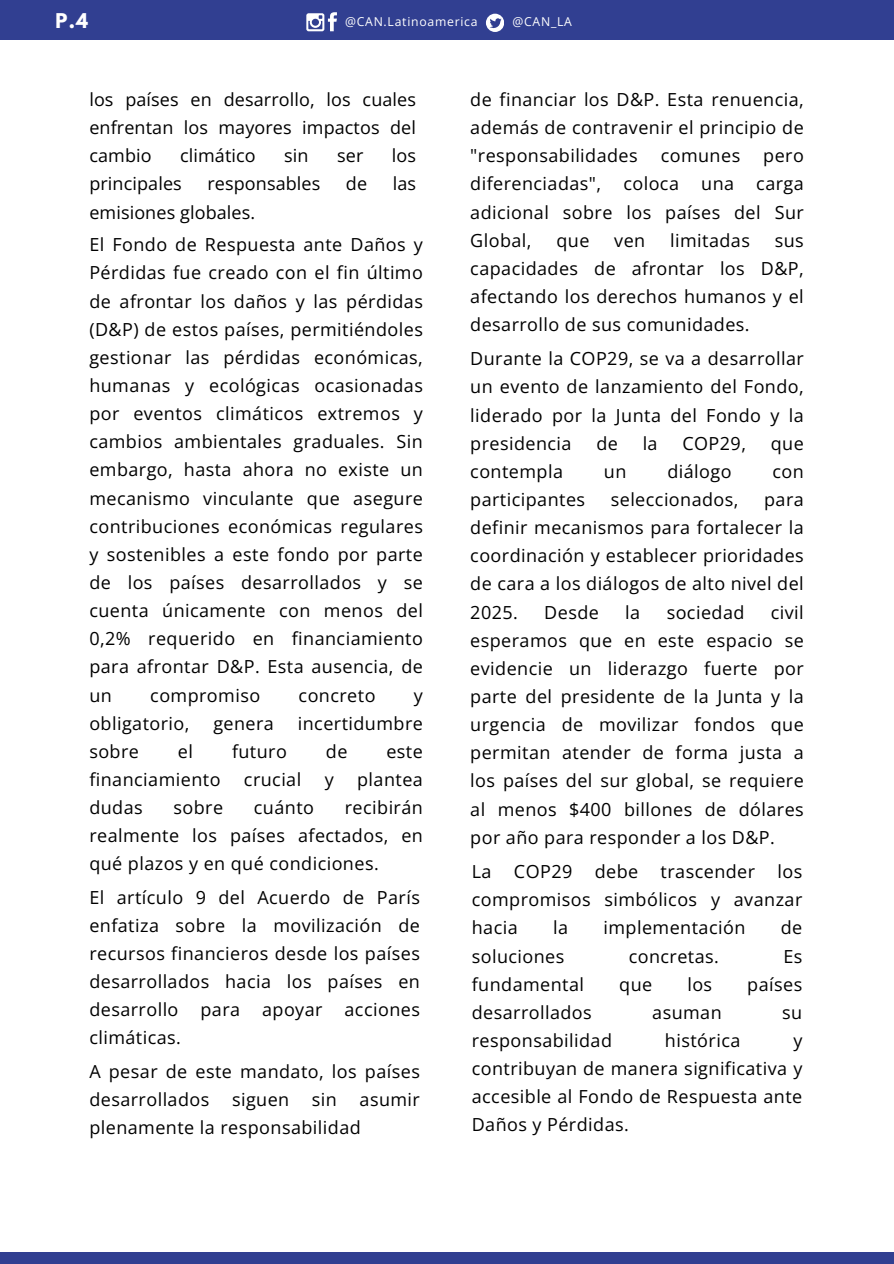
<style>
.page{position:relative;width:894px;height:1264px;background:#fff}
.page>*{position:absolute;margin:0;border:0;box-sizing:border-box;transform-origin:0 0}
.t1{font:18px/28.2px "Open Sans";letter-spacing:.025em;color:#000;text-align:justify}
.t2{font:18px "Open Sans";letter-spacing:.005em;color:#000}
.t3{font:700 18px "League Spartan";color:#fff}
.t4{font:12.3px "Open Sans";letter-spacing:.06em;color:#fff}
</style>
<div class="page">
<div style="left:0;top:0;width:893px;height:39px;background:#313f91"></div>
<div style="left:0;top:1252px;width:893px;height:11px;background:#313f91"></div>
<svg style="left:306px;top:12px;width:31px;height:19px"></svg>
<svg style="left:486px;top:14px;width:18px;height:18px"></svg>
<p class="t3" style="left:56px;top:12px;width:34px">P.4</p>
<p class="t4" style="left:345px;top:13px;width:134px">@CAN.Latinoamerica</p>
<p class="t4" style="left:512px;top:13px;width:61px">@CAN_LA</p>
<h3 class="t1" style="left:89px;top:85px;width:328px">los países en desarrollo, los cuales enfrentan los mayores impactos del cambio</h3>
<h3 class="t2" style="left:180px;top:143px;width:77px">climático</h3>
<h3 class="t1" style="left:284px;top:141px;width:26px">sin</h3>
<h3 class="t1" style="left:337px;top:141px;width:28px">ser</h3>
<h3 class="t1" style="left:392px;top:141px;width:26px">los</h3>
<h3 class="t2" style="left:89px;top:171px;width:94px">principales</h3>
<h3 class="t2" style="left:207px;top:171px;width:114px">responsables</h3>
<h3 class="t1" style="left:346px;top:169px;width:23px">de</h3>
<h3 class="t1" style="left:392px;top:169px;width:25px">las</h3>
<h3 class="t2" style="left:89px;top:199px;width:167px">emisiones globales.</h3>
<h1 class="t1" style="left:89px;top:230px;width:335px">El Fondo de Respuesta ante Daños y Pérdidas fue creado con el fin último de afrontar los daños y las pérdidas (D&amp;P) de estos países, permitiéndoles gestionar las pérdidas económicas, humanas y ecológicas ocasionadas por eventos climáticos extremos y cambios ambientales graduales. Sin embargo, hasta ahora no existe un mecanismo vinculante que asegure contribuciones económicas regulares y sostenibles a este fondo por parte de los países desarrollados y se cuenta únicamente con menos del 0,2% requerido en financiamiento para afrontar D&amp;P. Esta ausencia, de un</h1>
<h1 class="t1" style="left:150px;top:680px;width:111px">compromiso</h1>
<h1 class="t1" style="left:298px;top:680px;width:78px">concreto</h1>
<h1 class="t1" style="left:414px;top:680px;width:10px">y</h1>
<h1 class="t1" style="left:89px;top:708px;width:102px">obligatorio,</h1>
<h1 class="t1" style="left:213px;top:708px;width:62px">genera</h1>
<h1 class="t1" style="left:298px;top:708px;width:126px">incertidumbre</h1>
<h1 class="t1" style="left:89px;top:736px;width:51px">sobre</h1>
<h1 class="t1" style="left:178px;top:736px;width:17px">el</h1>
<h1 class="t1" style="left:232px;top:736px;width:56px">futuro</h1>
<h1 class="t1" style="left:326px;top:736px;width:23px">de</h1>
<h1 class="t1" style="left:386px;top:736px;width:38px">este</h1>
<h1 class="t1" style="left:89px;top:764px;width:133px">financiamiento</h1>
<h1 class="t1" style="left:244px;top:764px;width:59px">crucial</h1>
<h1 class="t1" style="left:324px;top:764px;width:10px">y</h1>
<h1 class="t1" style="left:357px;top:764px;width:67px">plantea</h1>
<h1 class="t1" style="left:89px;top:793px;width:55px">dudas</h1>
<h1 class="t1" style="left:173px;top:793px;width:51px">sobre</h1>
<h1 class="t1" style="left:254px;top:793px;width:62px">cuánto</h1>
<h1 class="t1" style="left:89px;top:793px;width:335px;text-indent:255px">recibirán realmente los países afectados, en qué plazos y en qué condiciones.</h1>
<p class="t1" style="left:89px;top:882px;width:332px">El artículo 9 del Acuerdo de París enfatiza sobre la movilización de recursos financieros desde los países desarrollados hacia los países en desarrollo para apoyar acciones climáticas.</p>
<h2 class="t1" style="left:89px;top:1056px;width:332px">A pesar de este mandato, los países desarrollados</h2>
<h2 class="t1" style="left:89px;top:1084px;width:332px;text-indent:270px">asumir plenamente la responsabilidad</h2>
<h2 class="t1" style="left:232px;top:1084px;width:59px">siguen</h2>
<h2 class="t1" style="left:312px;top:1084px;width:27px">sin</h2>
<h2 class="t1" style="left:470px;top:85px;width:335px">de financiar los D&amp;P. Esta renuencia, además de contravenir el principio de "responsabilidades</h2>
<h2 class="t1" style="left:470px;top:141px;width:335px;text-indent:293px">pero diferenciadas", coloca una carga adicional sobre los países del Sur Global,</h2>
<h2 class="t1" style="left:660px;top:141px;width:81px">comunes</h2>
<h2 class="t1" style="left:556px;top:225px;width:35px">que</h2>
<h2 class="t1" style="left:614px;top:225px;width:32px">ven</h2>
<h2 class="t1" style="left:670px;top:225px;width:81px">limitadas</h2>
<h2 class="t1" style="left:470px;top:225px;width:335px;text-indent:304px">sus capacidades de afrontar los D&amp;P, afectando los derechos humanos y el desarrollo de sus comunidades.</h2>
<h2 class="t1" style="left:470px;top:344px;width:335px">Durante la COP29, se va a desarrollar un evento de lanzamiento del Fondo, liderado por la Junta del Fondo y la presidencia</h2>
<h2 class="t1" style="left:596px;top:428px;width:23px">de</h2>
<h2 class="t1" style="left:642px;top:428px;width:16px">la</h2>
<h2 class="t1" style="left:682px;top:428px;width:65px">COP29,</h2>
<h2 class="t1" style="left:770px;top:428px;width:35px">que</h2>
<h2 class="t1" style="left:470px;top:457px;width:94px">contempla</h2>
<h2 class="t1" style="left:603px;top:457px;width:24px">un</h2>
<h2 class="t1" style="left:667px;top:457px;width:66px">diálogo</h2>
<h2 class="t1" style="left:772px;top:457px;width:33px">con</h2>
<h2 class="t1" style="left:470px;top:485px;width:116px">participantes</h2>
<h2 class="t1" style="left:610px;top:485px;width:129px">seleccionados,</h2>
<h2 class="t1" style="left:470px;top:485px;width:335px;text-indent:294px">para definir mecanismos para fortalecer la coordinación y establecer prioridades de cara a los diálogos de alto nivel del 2025.</h2>
<h2 class="t1" style="left:470px;top:597px;width:335px;text-indent:300px">civil esperamos que en este espacio se evidencie un liderazgo fuerte por parte del presidente de la Junta y la urgencia de movilizar fondos que permitan atender de forma justa a los países del sur global, se requiere al menos $400 billones de dólares por año para responder a los D&amp;P.</h2>
<h2 class="t1" style="left:471px;top:857px;width:332px">La COP29 debe trascender los compromisos simbólicos y avanzar hacia</h2>
<h2 class="t1" style="left:544px;top:597px;width:56px">Desde</h2>
<h2 class="t1" style="left:625px;top:597px;width:16px">la</h2>
<h2 class="t1" style="left:666px;top:597px;width:79px">sociedad</h2>
<h2 class="t1" style="left:553px;top:913px;width:16px">la</h2>
<h2 class="t1" style="left:603px;top:913px;width:143px">implementación</h2>
<h2 class="t1" style="left:780px;top:913px;width:23px">de</h2>
<h2 class="t1" style="left:471px;top:941px;width:94px">soluciones</h2>
<h2 class="t1" style="left:628px;top:941px;width:92px">concretas.</h2>
<h2 class="t1" style="left:783px;top:941px;width:21px">Es</h2>
<h2 class="t1" style="left:471px;top:969px;width:114px">fundamental</h2>
<h2 class="t1" style="left:619px;top:969px;width:35px">que</h2>
<h2 class="t1" style="left:687px;top:969px;width:26px">los</h2>
<h2 class="t1" style="left:747px;top:969px;width:56px">países</h2>
<h2 class="t1" style="left:471px;top:997px;width:121px">desarrollados</h2>
<h2 class="t1" style="left:652px;top:997px;width:71px">asuman</h2>
<h2 class="t1" style="left:782px;top:997px;width:22px">su</h2>
<h2 class="t1" style="left:471px;top:1025px;width:142px">responsabilidad</h2>
<h2 class="t1" style="left:664px;top:1025px;width:77px">histórica</h2>
<h2 class="t1" style="left:471px;top:1025px;width:332px;text-indent:321px">y contribuyan de manera significativa y accesible al Fondo de Respuesta ante Daños y Pérdidas.</h2>
</div>
